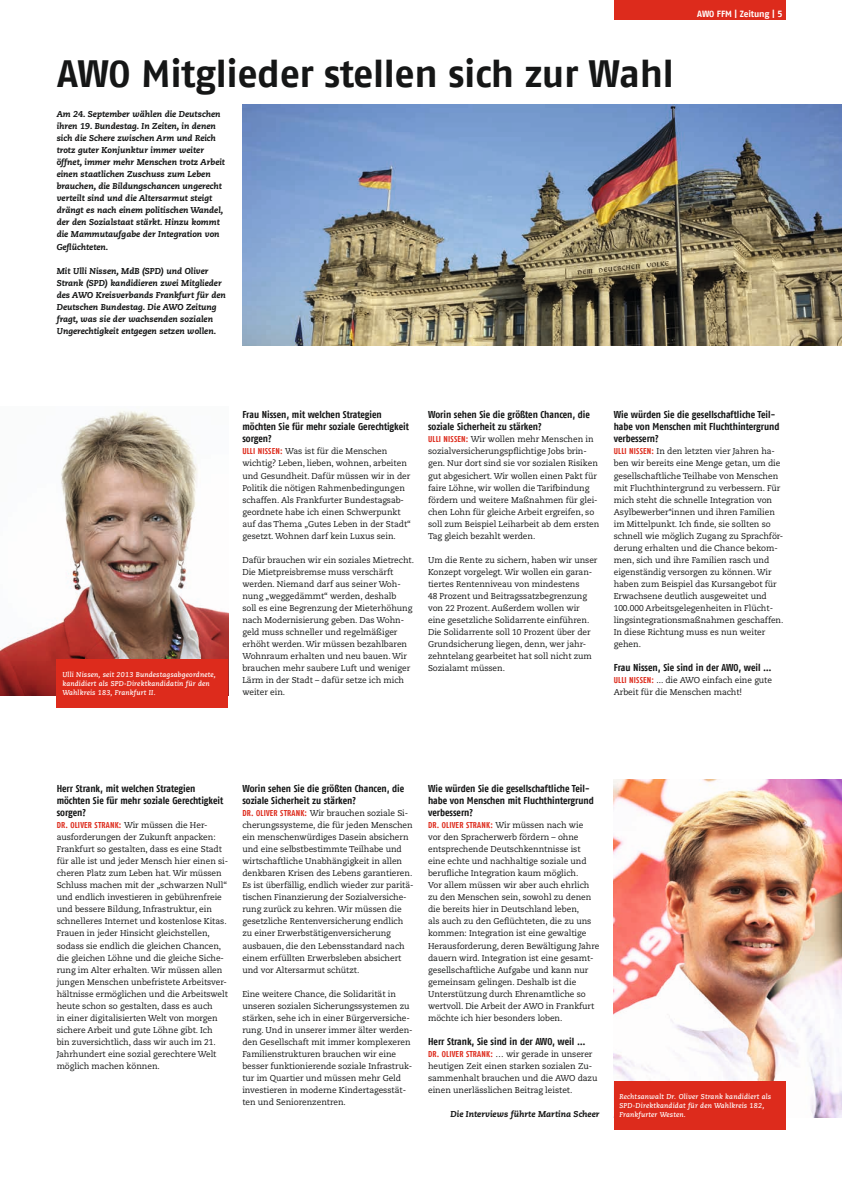
<style>
.page{position:relative;width:842px;height:1191px;background:#fff}
.page>*{position:absolute;margin:0;border:0;box-sizing:border-box;transform-origin:0 0}
.t1{font:700 38px "AWO Fago Office";letter-spacing:-.01em;color:#151616}
.t2{font:700 10px/12px "AWO Fago Cond";color:#151616}
.t3{font:700 9px "AWO Fago Office";letter-spacing:-.01em;color:#fff}
.t4{font:8.5px/12px "Caecilia";letter-spacing:-.005em;color:#151616}
.t5{font:italic 800 8.5px/12px "Caecilia";color:#151616}
.t6{font:700 8.5px "AWO Fago Cond";letter-spacing:.025em;color:#dd2b1c}
.t7{font:italic 700 7px/9px "Caecilia";letter-spacing:.025em;color:#fff}
.s1{font-family:"AWO Fago Cond";font-weight:700;color:#dd2b1c}
.s2{font-family:"Caecilia";font-weight:400;color:#151616}
</style>
<div class="page">
<img style="left:614px;top:780px;width:228px;height:337px">
<img style="left:0;top:411px;width:228px;height:284px">
<div style="left:614px;top:0;width:171px;height:20px;background:#dd2b1c"></div>
<div style="left:57px;top:659px;width:171px;height:48px;background:#dd2b1c"></div>
<div style="left:614px;top:1080px;width:171px;height:49px;background:#dd2b1c"></div>
<img style="left:242px;top:105px;width:600px;height:241px">
<h1 class="t1" style="left:57px;top:51px;width:618px">AWO Mitglieder stellen sich zur Wahl</h1>
<p class="t5" style="left:57px;top:108px;width:170px">Am 24. September wählen die Deutschen ihren 19. Bundestag. In Zeiten, in denen sich die Schere zwischen Arm und Reich trotz guter Konjunktur immer weiter öffnet, immer mehr Menschen trotz Arbeit einen staatlichen Zuschuss zum Leben brauchen, die Bildungschancen ungerecht verteilt sind und die Altersarmut steigt drängt es nach einem politischen Wandel, der den Sozialstaat stärkt. Hinzu kommt die Mammutaufgabe der Integration von Geflüchteten.</p>
<p class="t5" style="left:57px;top:265px;width:171px">Mit Ulli Nissen, MdB (SPD) und Oliver Strank (SPD) kandidieren zwei Mitglieder des AWO Kreisverbands Frankfurt für den Deutschen Bundestag. Die AWO Zeitung fragt, was sie der wachsenden sozialen Ungerechtigkeit entgegen setzen wollen.</p>
<p class="t3" style="left:697px;top:9px;width:87px">AWO FFM | Zeitung | 5</p>
<p class="t7" style="left:62px;top:670px;width:155px">Ulli Nissen, seit 2013 Bundestagsabgeordnete, kandidiert als SPD-Direktkandidatin für den<br>Wahlkreis 183, Frankfurt II.</p>
<p class="t2" style="left:242px;top:408px;width:168px">Frau Nissen, mit welchen Strategien möchten Sie für mehr soziale Gerechtigkeit sorgen?</p>
<p class="t4" style="left:242px;top:445px;width:170px"><span class="s1">ULLI NISSEN:</span> Was ist für die Menschen wichtig? Leben, lieben, wohnen, arbeiten und Gesundheit. Dafür müssen wir in der Politik die nötigen Rahmenbedingungen schaffen. Als Frankfurter Bundestagsab&shy;geordnete habe ich einen Schwerpunkt auf das Thema „Gutes Leben in der Stadt“ gesetzt. Wohnen darf kein Luxus sein.</p>
<p class="t4" style="left:242px;top:554px;width:173px">Dafür brauchen wir ein soziales Mietrecht.<br>Die Mietpreisbremse muss verschärft werden. Niemand darf aus seiner Woh&shy;nung „weggedämmt“ werden, deshalb<br>soll es eine Begrenzung der Mieterhöhung nach Modernisierung geben. Das Wohn&shy;geld muss schneller und regelmäßiger erhöht werden. Wir müssen bezahlbaren Wohnraum erhalten und neu bauen. Wir brauchen mehr saubere Luft und weniger Lärm in der Stadt – dafür setze ich mich weiter ein.</p>
<p class="t2" style="left:428px;top:408px;width:163px">Worin sehen Sie die größten Chancen, die soziale Sicherheit zu stärken?</p>
<p class="t4" style="left:428px;top:433px;width:173px"><span class="s1">ULLI NISSEN:</span> Wir wollen mehr Menschen in sozialversicherungspflichtige Jobs brin&shy;gen. Nur dort sind sie vor sozialen Risiken gut abgesichert. Wir wollen einen Pakt für faire Löhne, wir wollen die Tarifbindung fördern und weitere Maßnahmen für glei&shy;chen Lohn für gleiche Arbeit ergreifen, so soll zum Beispiel Leiharbeit ab dem ersten Tag gleich bezahlt werden.</p>
<p class="t4" style="left:428px;top:554px;width:171px">Um die Rente zu sichern, haben wir unser Konzept vorgelegt. Wir wollen ein garan&shy;tiertes Rentenniveau von mindestens<br>48 Prozent und Beitragssatzbegrenzung von 22 Prozent. Außerdem wollen wir eine gesetzliche Solidarrente einführen.<br>Die Solidarrente soll 10 Prozent über der Grundsicherung liegen, denn, wer jahr&shy;zehntelang gearbeitet hat soll nicht zum Sozialamt müssen.</p>
<p class="t2" style="left:614px;top:408px;width:167px">Wie würden Sie die gesellschaftliche Teil&shy;habe von Menschen mit Fluchthintergrund verbessern?</p>
<p class="t4" style="left:614px;top:445px;width:171px"><span class="s1">ULLI NISSEN:</span> In den letzten vier Jahren ha&shy;ben wir bereits eine Menge getan, um die gesellschaftliche Teilhabe von Menschen mit Fluchthintergrund zu verbessern. Für mich steht die schnelle Integration von Asylbewerber*innen und ihren Familien im Mittelpunkt. Ich finde, sie sollten so schnell wie möglich Zugang zu Sprachför&shy;derung erhalten und die Chance bekom&shy;men, sich und ihre Familien rasch und eigenständig versorgen zu können. Wir haben zum Beispiel das Kursangebot für Erwachsene deutlich ausgeweitet und 100.000 Arbeitsgelegenheiten in Flücht&shy;lingsintegrationsmaßnahmen geschaffen.<br>In diese Richtung muss es nun weiter gehen.</p>
<p class="t2" style="left:614px;top:661px;width:159px">Frau Nissen, Sie sind in der AWO, weil …</p>
<p class="t4" style="left:614px;top:674px;width:160px"><span class="s1">ULLI NISSEN:</span> ... die AWO einfach eine gute<br>Arbeit für die Menschen macht!</p>
<p class="t2" style="left:57px;top:782px;width:168px">Herr Strank, mit welchen Strategien möchten Sie für mehr soziale Gerechtigkeit sorgen?</p>
<p class="t6" style="left:57px;top:820px;width:152px">DR. OLIVER STRANK: <span class="s2">Wir müssen die Her-</span></p>
<p class="t4" style="left:57px;top:831px;width:173px">ausforderungen der Zukunft anpacken:<br>Frankfurt so gestalten, dass es eine Stadt für alle ist und jeder Mensch hier einen si&shy;cheren Platz zum Leben hat. Wir müssen Schluss machen mit der „schwarzen Null“ und endlich investieren in gebührenfreie und bessere Bildung, Infrastruktur, ein schnelleres Internet und kostenlose Kitas.<br>Frauen in jeder Hinsicht gleichstellen, sodass sie endlich die gleichen Chancen, die gleichen Löhne und die gleiche Siche&shy;rung im Alter erhalten. Wir müssen allen jungen Menschen unbefristete Arbeitsver&shy;hältnisse ermöglichen und die Arbeitswelt heute schon so gestalten, dass es auch<br>in einer digitalisierten Welt von morgen sichere Arbeit und gute Löhne gibt. Ich<br>bin zuversichtlich, dass wir auch im 21.<br>Jahrhundert eine sozial gerechtere Welt möglich machen können.</p>
<p class="t2" style="left:242px;top:782px;width:163px">Worin sehen Sie die größten Chancen, die soziale Sicherheit zu stärken?</p>
<p class="t4" style="left:242px;top:807px;width:173px"><span class="s1">DR. OLIVER STRANK:</span> Wir brauchen soziale Si&shy;cherungssysteme, die für jeden Menschen ein menschenwürdiges Dasein absichern und eine selbstbestimmte Teilhabe und wirtschaftliche Unabhängigkeit in allen denkbaren Krisen des Lebens garantieren.<br>Es ist überfällig, endlich wieder zur paritä&shy;tischen Finanzierung der Sozialversiche&shy;rung zurück zu kehren. Wir müssen die gesetzliche Rentenversicherung endlich zu einer Erwerbstätigenversicherung ausbauen, die den Lebensstandard nach einem erfüllten Erwerbsleben absichert und vor Altersarmut schützt.</p>
<p class="t4" style="left:242px;top:988px;width:172px">Eine weitere Chance, die Solidarität in unseren sozialen Sicherungssystemen zu stärken, sehe ich in einer Bürgerversiche&shy;rung. Und in unserer immer älter werden&shy;den Gesellschaft mit immer komplexeren Familienstrukturen brauchen wir eine besser funktionierende soziale Infrastruk&shy;tur im Quartier und müssen mehr Geld investieren in moderne Kindertagesstät&shy;ten und Seniorenzentren.</p>
<p class="t2" style="left:428px;top:782px;width:167px">Wie würden Sie die gesellschaftliche Teil&shy;habe von Menschen mit Fluchthintergrund verbessern?</p>
<p class="t6" style="left:428px;top:820px;width:157px">DR. OLIVER STRANK: <span class="s2">Wir müssen nach wie</span></p>
<p class="t4" style="left:428px;top:831px;width:173px">vor den Spracherwerb fördern – ohne entsprechende Deutschkenntnisse ist eine echte und nachhaltige soziale und berufliche Integration kaum möglich.<br>Vor allem müssen wir aber auch ehrlich zu den Menschen sein, sowohl zu denen die bereits hier in Deutschland leben,<br>als auch zu den Geflüchteten, die zu uns kommen: Integration ist eine gewaltige Herausforderung, deren Bewältigung Jahre dauern wird. Integration ist eine gesamt&shy;gesellschaftliche Aufgabe und kann nur gemeinsam gelingen. Deshalb ist die Unterstützung durch Ehrenamtliche so wertvoll. Die Arbeit der AWO in Frankfurt möchte ich hier besonders loben.</p>
<p class="t2" style="left:428px;top:1035px;width:159px">Herr Strank, Sie sind in der AWO, weil …</p>
<p class="t4" style="left:428px;top:1048px;width:171px"><span class="s1">DR. OLIVER STRANK:</span> … wir gerade in unserer heutigen Zeit einen starken sozialen Zu&shy;sammenhalt brauchen und die AWO dazu einen unerlässlichen Beitrag leistet.</p>
<p class="t5" style="left:451px;top:1108px;width:151px">Die Interviews führte Martina Scheer</p>
<p class="t7" style="left:619px;top:1092px;width:153px">Rechtsanwalt Dr. Oliver Strank kandidiert als<br>SPD-Direktkandidat für den Wahlkreis 182,<br>Frankfurter Westen.</p>
</div>
